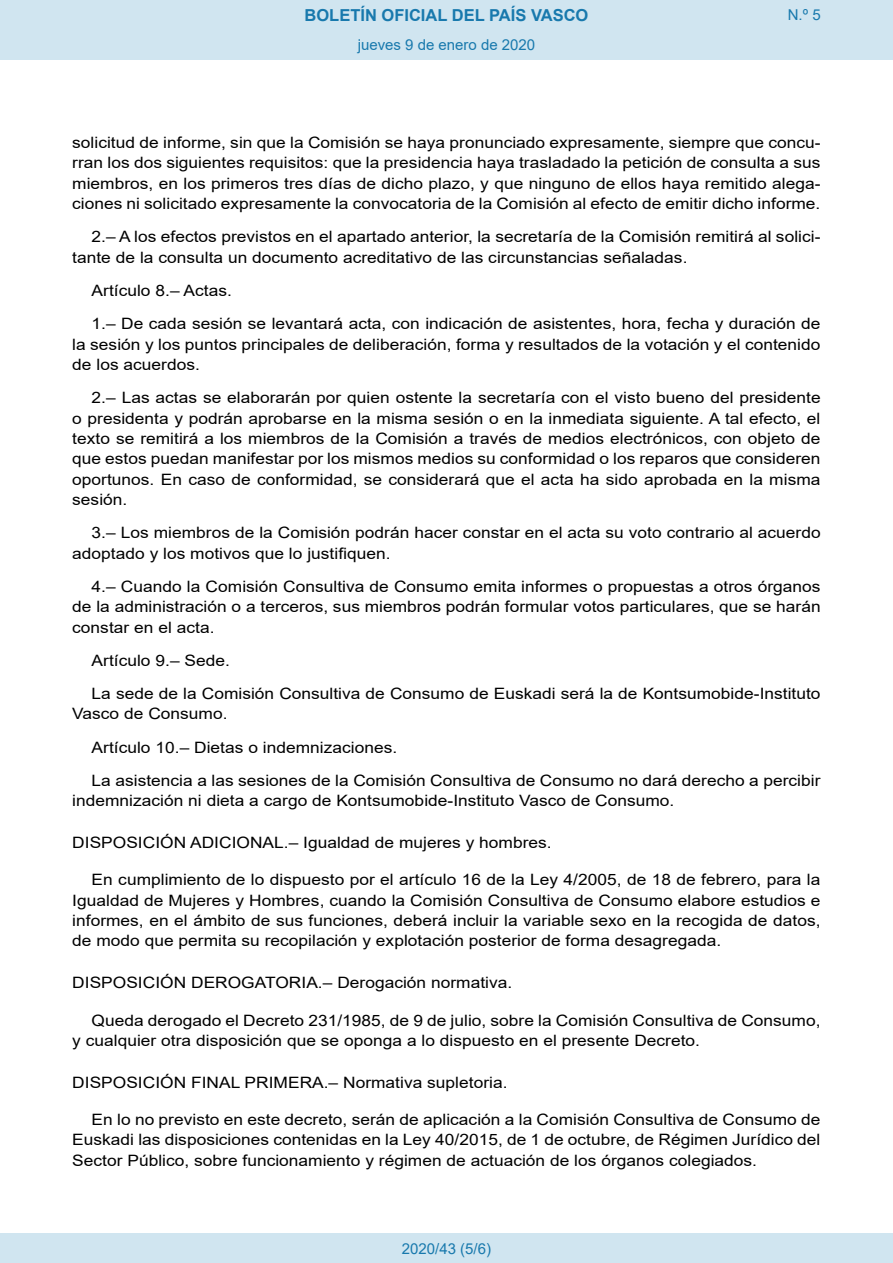
<style>
.page{position:relative;width:893px;height:1263px;background:#fff}
.page>*{position:absolute;margin:0;border:0;box-sizing:border-box;transform-origin:0 0}
.t1{font:700 16.5px "Arial";color:#1879ad}
.BOPVDetalle{font:15.6px/20.4px "Arial";color:#000;text-align:justify;scale:1.11 1}
.BOPVDisposicionTitul{font:15.6px "Arial";color:#000;scale:1.11 1}
.Paginacion_Centro{font:15px "Arial";color:#1879ad}
</style>
<div class="page">
<div style="left:0;top:0;width:893px;height:60px;background:#d0e5f0"></div>
<div style="left:0;top:1233px;width:893px;height:30px;background:#d0e5f0"></div>
<p class="t1" style="left:305px;top:3px;width:285px">BOLETÍN OFICIAL DEL PAÍS VASCO</p>
<p class="Paginacion_Centro" style="left:358px;top:35px;width:179px">jueves 9 de enero de 2020</p>
<p class="Paginacion_Centro" style="left:788px;top:5px;width:34px">N.º 5</p>
<p class="BOPVDetalle" style="left:72px;top:132px;width:676px">solicitud de informe, sin que la Comisión se haya pronunciado expresamente, siempre que concu&shy;rran los dos siguientes requisitos: que la presidencia haya trasladado la petición de consulta a sus miembros, en los primeros tres días de dicho plazo, y que ninguno de ellos haya remitido alega&shy;ciones ni solicitado expresamente la convocatoria de la Comisión al efecto de emitir dicho informe.</p>
<p class="BOPVDetalle" style="left:72px;top:227px;width:676px;text-indent:19px">2.– A los efectos previstos en el apartado anterior, la secretaría de la Comisión remitirá al solici&shy;tante de la consulta un documento acreditativo de las circunstancias señaladas.</p>
<p class="BOPVDetalle" style="left:92px;top:280px;width:128px">Artículo 8.– Actas.</p>
<p class="BOPVDetalle" style="left:72px;top:313px;width:676px;text-indent:19px">1.– De cada sesión se levantará acta, con indicación de asistentes, hora, fecha y duración de la sesión y los puntos principales de deliberación, forma y resultados de la votación y el contenido de los acuerdos.</p>
<p class="BOPVDetalle" style="left:72px;top:387px;width:676px;text-indent:19px">2.– Las actas se elaborarán por quien ostente la secretaría con el visto bueno del presidente o presidenta y podrán aprobarse en la misma sesión o en la inmediata siguiente. A tal efecto, el texto se remitirá a los miembros de la Comisión a través de medios electrónicos, con objeto de que estos puedan manifestar por los mismos medios su conformidad o los reparos que consideren oportunos. En caso de conformidad, se considerará que el acta ha sido aprobada en la misma sesión.</p>
<p class="BOPVDetalle" style="left:72px;top:522px;width:676px;text-indent:19px">3.– Los miembros de la Comisión podrán hacer constar en el acta su voto contrario al acuerdo adoptado y los motivos que lo justifiquen.</p>
<p class="BOPVDetalle" style="left:72px;top:576px;width:676px;text-indent:19px">4.– Cuando la Comisión Consultiva de Consumo emita informes o propuestas a otros órganos de la administración o a terceros, sus miembros podrán formular votos particulares, que se harán constar en el acta.</p>
<p class="BOPVDetalle" style="left:92px;top:650px;width:126px">Artículo 9.– Sede.</p>
<p class="BOPVDetalle" style="left:72px;top:683px;width:676px;text-indent:19px">La sede de la Comisión Consultiva de Consumo de Euskadi será la de Kontsumobide-Instituto<br>Vasco de Consumo.</p>
<p class="BOPVDetalle" style="left:92px;top:737px;width:277px">Artículo 10.– Dietas o indemnizaciones.</p>
<p class="BOPVDetalle" style="left:72px;top:770px;width:676px;text-indent:19px">La asistencia a las sesiones de la Comisión Consultiva de Consumo no dará derecho a percibir indemnización ni dieta a cargo de Kontsumobide-Instituto Vasco de Consumo.</p>
<p class="BOPVDisposicionTitul" style="left:72px;top:831px;width:433px">DISPOSICIÓN ADICIONAL.– Igualdad de mujeres y hombres.</p>
<p class="BOPVDetalle" style="left:72px;top:869px;width:676px;text-indent:19px">En cumplimiento de lo dispuesto por el artículo 16 de la Ley 4/2005, de 18 de febrero, para la Igualdad de Mujeres y Hombres, cuando la Comisión Consultiva de Consumo elabore estudios e informes, en el ámbito de sus funciones, deberá incluir la variable sexo en la recogida de datos, de modo que permita su recopilación y explotación posterior de forma desagregada.</p>
<p class="BOPVDisposicionTitul" style="left:72px;top:972px;width:398px">DISPOSICIÓN DEROGATORIA.– Derogación normativa.</p>
<p class="BOPVDetalle" style="left:72px;top:1010px;width:676px;text-indent:19px">Queda derogado el Decreto 231/1985, de 9 de julio, sobre la Comisión Consultiva de Consumo, y cualquier otra disposición que se oponga a lo dispuesto en el presente Decreto.</p>
<p class="BOPVDisposicionTitul" style="left:72px;top:1071px;width:394px">DISPOSICIÓN FINAL PRIMERA.– Normativa supletoria.</p>
<p class="BOPVDetalle" style="left:72px;top:1109px;width:676px;text-indent:19px">En lo no previsto en este decreto, serán de aplicación a la Comisión Consultiva de Consumo de Euskadi las disposiciones contenidas en la Ley 40/2015, de 1 de octubre, de Régimen Jurídico del Sector Público, sobre funcionamiento y régimen de actuación de los órganos colegiados.</p>
<p class="Paginacion_Centro" style="left:402px;top:1238px;width:91px">2020/43 (5/6)</p>
</div>
